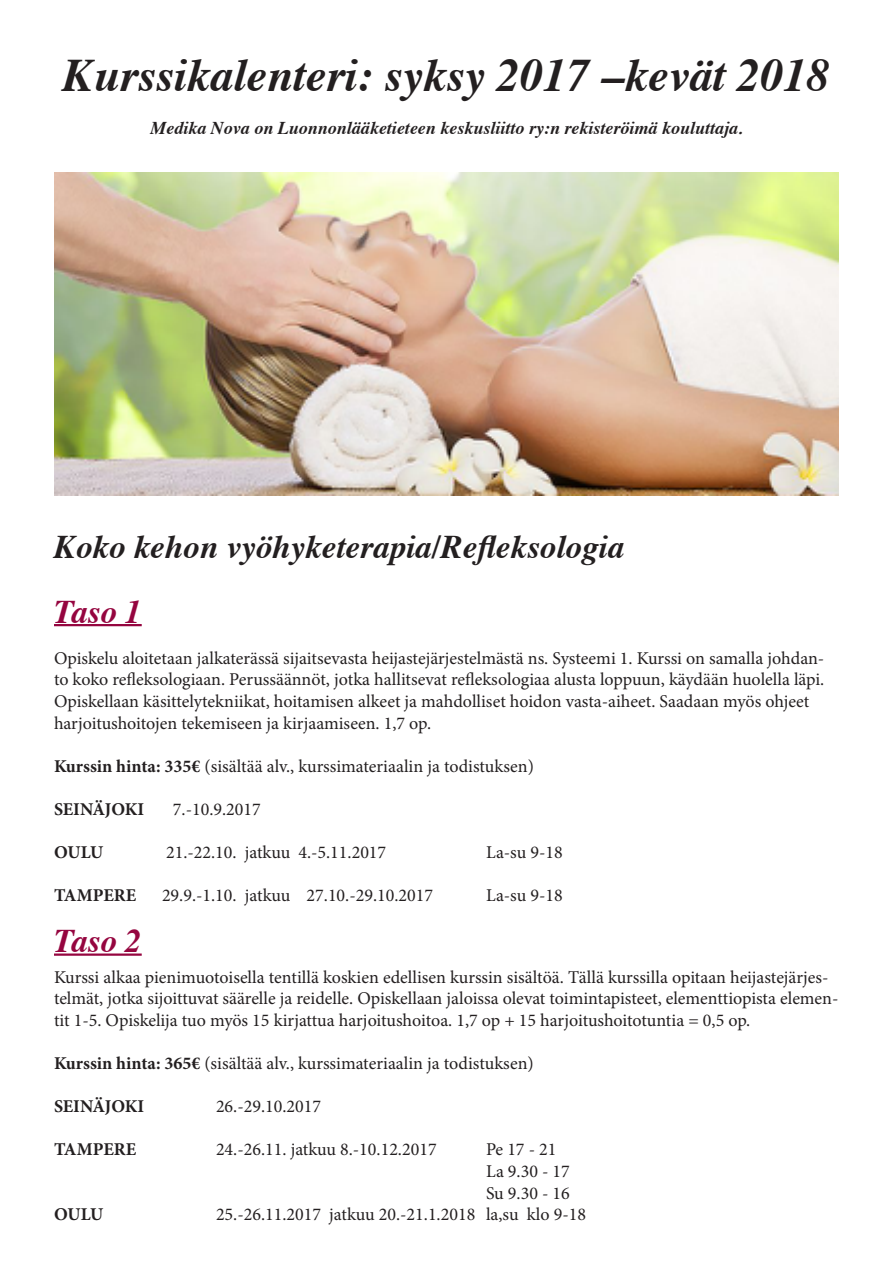
<style>
.page{position:relative;width:893px;height:1263px;background:#fff}
.page>*{position:absolute;margin:0;border:0;box-sizing:border-box;transform-origin:0 0}
.Otsikot{font:italic 700 46.5px "Times";color:#231f20}
.Otsikot-2{font:italic 700 33px "Times";color:#231f20}
.Otsikot-3{font:italic 700 33px "Times";color:#95053f}
.t1{font:18px/21.6px "Minion Pro";color:#231f20}
.Otsikot-4{font:italic 700 18px "Times";color:#231f20}
.t2{font:700 18px "Minion Pro";letter-spacing:-.005em;color:#231f20}
.s1{font-weight:700}
</style>
<div class="page">
<hr style="left:54px;top:624px;width:88px;height:2px;background:#95053f">
<hr style="left:54px;top:953px;width:88px;height:3px;background:#95053f">
<img style="left:54px;top:172px;width:784px;height:323px">
<p class="Otsikot" style="left:63px;top:32px;width:769px">Kurssikalenteri: syksy 2017 –kevät 2018</p>
<p class="Otsikot-4" style="left:150px;top:111px;width:594px">Medika Nova on Luonnonlääketieteen keskusliitto ry:n rekisteröimä kouluttaja.</p>
<p class="Otsikot-2" style="left:54px;top:516px;width:572px">Koko kehon vyöhyketerapia/Refleksologia</p>
<p class="Otsikot-3" style="left:54px;top:581px;width:89px">Taso 1</p>
<p class="t1" style="left:54px;top:647px;width:772px">Opiskelu aloitetaan jalkaterässä sijaitsevasta heijastejärjestelmästä ns. Systeemi 1. Kurssi on samalla johdan&shy;to koko refleksologiaan. Perussäännöt, jotka hallitsevat refleksologiaa alusta loppuun, käydään huolella läpi.<br>Opiskellaan käsittelytekniikat, hoitamisen alkeet ja mahdolliset hoidon vasta-aiheet. Saadaan myös ohjeet harjoitushoitojen tekemiseen ja kirjaamiseen. 1,7 op.</p>
<p class="t1" style="left:54px;top:755px;width:481px"><span class="s1">Kurssin hinta: 335€</span> (sisältää alv., kurssimateriaalin ja todistuksen)</p>
<p class="t2" style="left:54px;top:796px;width:92px">SEINÄJOKI</p>
<p class="t1" style="left:173px;top:798px;width:89px">7.-10.9.2017</p>
<p class="t2" style="left:54px;top:840px;width:51px">OULU</p>
<p class="t1" style="left:166px;top:842px;width:222px">21.-22.10. jatkuu 4.-5.11.2017</p>
<p class="t1" style="left:486px;top:842px;width:78px">La-su 9-18</p>
<p class="t2" style="left:54px;top:883px;width:84px">TAMPERE</p>
<p class="t1" style="left:162px;top:885px;width:273px">29.9.-1.10. jatkuu 27.10.-29.10.2017</p>
<p class="t1" style="left:486px;top:885px;width:78px">La-su 9-18</p>
<p class="Otsikot-3" style="left:54px;top:910px;width:89px">Taso 2</p>
<p class="t1" style="left:54px;top:966px;width:786px">Kurssi alkaa pienimuotoisella tentillä koskien edellisen kurssin sisältöä. Tällä kurssilla opitaan heijastejärjes&shy;telmät, jotka sijoittuvat säärelle ja reidelle. Opiskellaan jaloissa olevat toimintapisteet, elementtiopista elemen&shy;tit 1-5. Opiskelija tuo myös 15 kirjattua harjoitushoitoa. 1,7 op + 15 harjoitushoitotuntia = 0,5 op.</p>
<p class="t1" style="left:54px;top:1052px;width:481px"><span class="s1">Kurssin hinta: 365€</span> (sisältää alv., kurssimateriaalin ja todistuksen)</p>
<p class="t2" style="left:54px;top:1094px;width:92px">SEINÄJOKI</p>
<p class="t1" style="left:216px;top:1096px;width:107px">26.-29.10.2017</p>
<p class="t2" style="left:54px;top:1137px;width:84px">TAMPERE</p>
<p class="t1" style="left:216px;top:1139px;width:222px">24.-26.11. jatkuu 8.-10.12.2017</p>
<p class="t1" style="left:486px;top:1139px;width:72px">Pe 17 - 21</p>
<p class="t1" style="left:486px;top:1160px;width:85px">La 9.30 - 17</p>
<p class="t1" style="left:486px;top:1182px;width:85px">Su 9.30 - 16</p>
<p class="t2" style="left:54px;top:1202px;width:51px">OULU</p>
<p class="t1" style="left:216px;top:1204px;width:372px">25.-26.11.2017 jatkuu 20.-21.1.2018 la,su klo 9-18</p>
</div>
